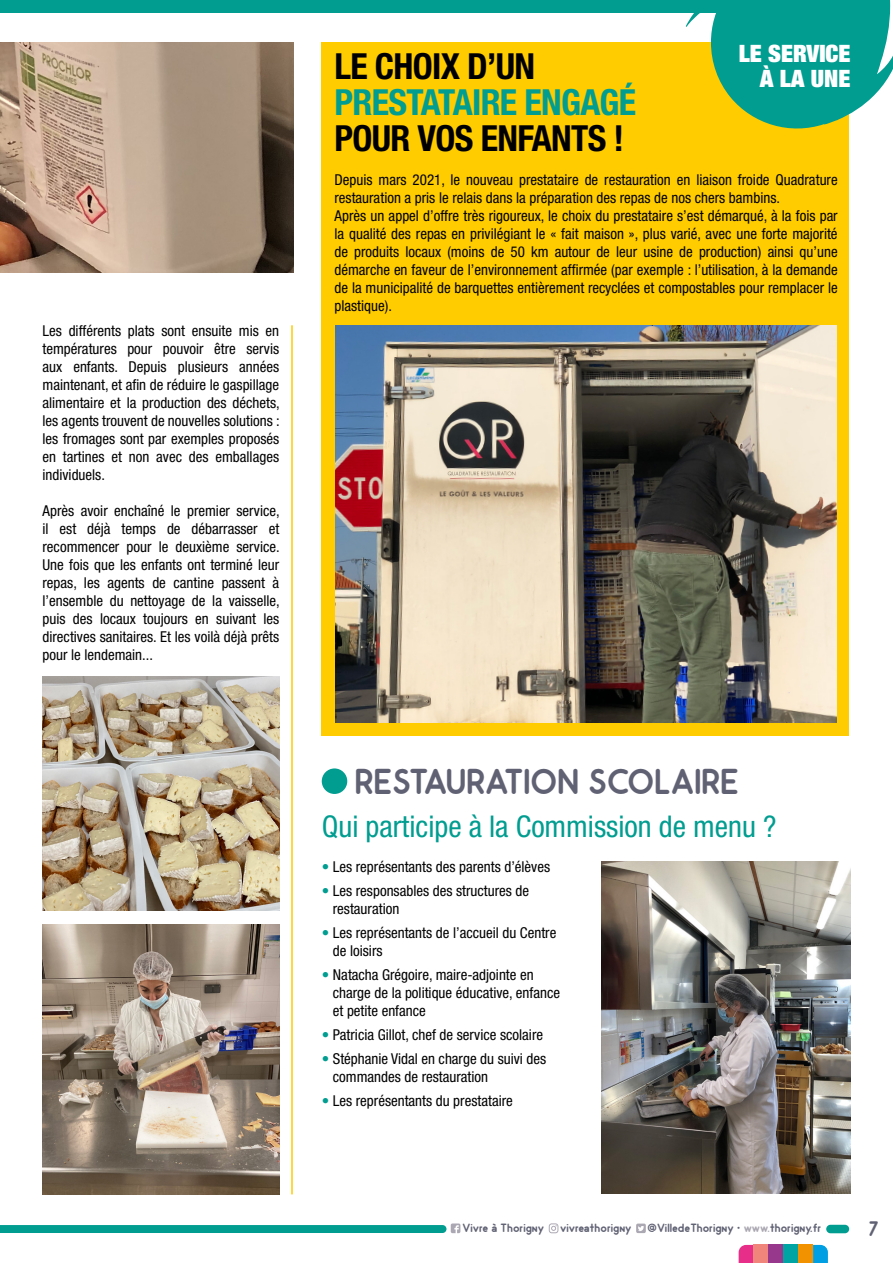
<style>
.page{position:relative;width:893px;height:1263px;background:#fff}
.page>*{position:absolute;margin:0;border:0;box-sizing:border-box;transform-origin:0 0}
.t1{font:700 condensed 36px "Helvetica Neue LT Std";letter-spacing:-.02em;color:#000}
.t2{font:700 36px "Odin";color:#606274}
.t3{font:700 condensed 36px "Helvetica Neue LT Std";letter-spacing:-.02em;color:#009d90}
.t4{font:condensed 30px "Helvetica Neue LT Std";color:#009d90}
.t5{font:900 condensed 24px/25.5px "Helvetica Neue LT Std";color:#fff;text-align:right}
.t6{font:700 21px "Odin";color:#606274}
.t7{font:condensed 15px/18px "Helvetica Neue LT Std";color:#000}
.t8{font:700 12px "Odin";color:#606274}
.s1{color:#009d90}
.s2{color:#aca8b3}
</style>
<div class="page">
<div style="left:322px;top:43px;width:527px;height:693px;background:#fc0"></div>
<img style="left:0;top:43px;width:293px;height:229px">
<div style="left:0;top:0;width:855px;height:12px;background:#009d90"></div>
<svg style="left:662px;top:0;width:231px;height:129px"></svg>
<svg style="left:739px;top:1245px;width:14px;height:18px"></svg>
<div style="left:753px;top:1245px;width:15px;height:18px;background:#f0867b"></div>
<div style="left:768px;top:1245px;width:15px;height:18px;background:#97388d"></div>
<div style="left:783px;top:1245px;width:15px;height:18px;background:#00a5a3"></div>
<div style="left:798px;top:1245px;width:15px;height:18px;background:#f39200"></div>
<svg style="left:813px;top:1245px;width:15px;height:18px"></svg>
<div style="left:826px;top:1225px;width:23px;height:8px;background:#009d90;border-radius:4px"></div>
<svg style="left:0;top:1223px;width:460px;height:10px"></svg>
<svg style="left:636px;top:1223px;width:10px;height:10px"></svg>
<svg style="left:549px;top:1223px;width:9px;height:10px"></svg>
<hr style="left:291px;top:325px;width:2px;height:869px;background:#fc0">
<img style="left:43px;top:676px;width:236px;height:234px">
<img style="left:43px;top:924px;width:236px;height:270px">
<img style="left:336px;top:325px;width:500px;height:398px">
<div style="left:322px;top:768px;width:25px;height:26px;background:#009d90;border-radius:50%"></div>
<img style="left:601px;top:861px;width:249px;height:332px">
<p class="t7" style="left:43px;top:322px;width:239px;text-align:justify">Les différents plats sont ensuite mis en températures pour pouvoir être servis aux enfants. Depuis plusieurs années maintenant, et afin de réduire le gaspillage alimentaire et la production des déchets, les agents trouvent de nouvelles solutions : les fromages sont par exemples proposés en tartines et non avec des emballages individuels.</p>
<p class="t7" style="left:43px;top:502px;width:239px;text-align:justify">Après avoir enchaîné le premier service, il est déjà temps de débarrasser et recommencer pour le deuxième service.<br>Une fois que les enfants ont terminé leur repas, les agents de cantine passent à l’ensemble du nettoyage de la vaisselle, puis des locaux toujours en suivant les directives sanitaires. Et les voilà déjà prêts pour le lendemain...</p>
<h3 class="t5" style="left:739px;top:40px;width:113px">LE SERVICE<br>À LA UNE</h3>
<h1 class="t1" style="left:334px;top:44px;width:202px">LE CHOIX D’UN</h1>
<h1 class="t3" style="left:334px;top:80px;width:303px">PRESTATAIRE ENGAGÉ</h1>
<h1 class="t1" style="left:334px;top:116px;width:291px">POUR VOS ENFANTS !</h1>
<p class="t7" style="left:334px;top:171px;width:505px">Depuis mars 2021, le nouveau prestataire de restauration en liaison froide Quadrature restauration a pris le relais dans la préparation des repas de nos chers bambins.<br>Après un appel d’offre très rigoureux, le choix du prestataire s’est démarqué, à la fois par la qualité des repas en privilégiant le « fait maison », plus varié, avec une forte majorité de produits locaux (moins de 50 km autour de leur usine de production) ainsi qu’une démarche en faveur de l’environnement affirmée (par exemple : l’utilisation, à la demande de la municipalité de barquettes entièrement recyclées et compostables pour remplacer le plastique).</p>
<h1 class="t2" style="left:355px;top:760px;width:385px">RESTAURATION SCOLAIRE</h1>
<h2 class="t4" style="left:322px;top:809px;width:456px">Qui participe à la Commission de menu ?</h2>
<p class="t7" style="left:322px;top:858px;width:230px"><span class="s1">•</span> Les représentants des parents d’élèves</p>
<p class="t7" style="left:333px;top:882px;width:198px;text-indent:-11px"><span class="s1">•</span> Les responsables des structures de restauration</p>
<p class="t7" style="left:333px;top:924px;width:225px;text-indent:-11px"><span class="s1">•</span> Les représentants de l’accueil du Centre de loisirs</p>
<p class="t7" style="left:333px;top:966px;width:229px;text-indent:-11px"><span class="s1">•</span> Natacha Grégoire, maire-adjointe en charge de la politique éducative, enfance et petite enfance</p>
<p class="t7" style="left:322px;top:1026px;width:223px"><span class="s1">•</span> Patricia Gillot, chef de service scolaire</p>
<p class="t7" style="left:333px;top:1050px;width:215px;text-indent:-11px"><span class="s1">•</span> Stéphanie Vidal en charge du suivi des commandes de restauration</p>
<p class="t7" style="left:322px;top:1092px;width:193px"><span class="s1">•</span> Les représentants du prestataire</p>
<p class="t8" style="left:463px;top:1221px;width:83px">Vivre à Thorigny</p>
<p class="t8" style="left:560px;top:1221px;width:73px">vivreathorigny</p>
<p class="t8" style="left:648px;top:1221px;width:175px">@VilledeThorigny • <span class="s2">www.</span>thorigny.fr</p>
<h3 class="t6" style="left:869px;top:1217px;width:11px">7</h3>
</div>
